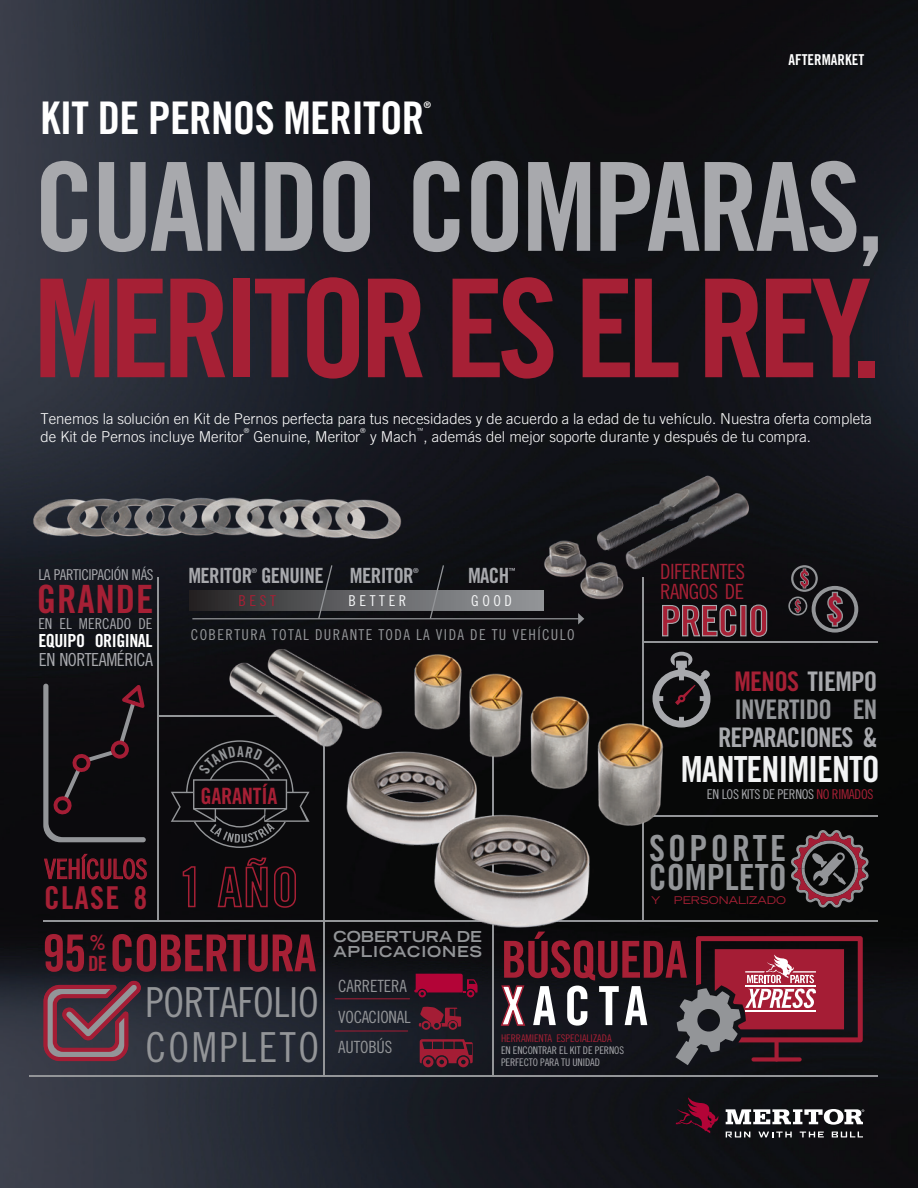
<style>
.page{position:relative;width:918px;height:1188px;background:#fff}
.page>*{position:absolute;margin:0;border:0;box-sizing:border-box;transform-origin:0 0}
.t1{font:136.5px "Trade Gothic LT Pro Bd Cn 20";letter-spacing:-.055em;color:#a62035}
.t2{font:123px "Trade Gothic LT Pro Bd Cn 20";letter-spacing:-.03em;color:#a8a9ad}
.t3{font:54px "Trade Gothic LT Pro Bd Cn 20";letter-spacing:.14em;color:#fff}
.t4{font:51px "Trade Gothic LT Pro Bd Cn 20";letter-spacing:-.025em;color:#a62035}
.t5{font:45px "Trade Gothic LT Pro Bd Cn 20";letter-spacing:-.015em;color:#fff}
.t6{font:42px "Trade Gothic LT Pro Bd Cn 20";letter-spacing:-.025em;color:#a62035}
.t7{font:41.4px/44.5px "Trade Gothic LT Pro Cn 18";letter-spacing:-.01em;color:#939598}
.t8{font:39px "Trade Gothic LT Pro Bd Cn 20";letter-spacing:.02em;color:#a62035}
.t9{font:36px/29.7px "Trade Gothic LT Pro Bd Cn 20";color:#939598}
.t10{font:36px "Trade Gothic LT Pro Bd Cn 20";letter-spacing:-.03em;color:#f2f3f4}
.t11{font:31.5px "Trade Gothic LT Pro Bd Cn 20";letter-spacing:.04em;color:#a62035}
.t12{font:27px "Trade Gothic LT Pro Bd Cn 20";letter-spacing:-.04em;color:#a8a9ad}
.t13{font:27px "Trade Gothic LT Pro Bd Cn 20";letter-spacing:-.025em;color:#939598}
.t14{font:27px "Trade Gothic LT Pro Cn 18";letter-spacing:-.015em;color:#a62035}
.t15{font:22.5px "Trade Gothic LT Pro Bd Cn 20";letter-spacing:-.01em;color:#a62035}
.t16{font:21px "Trade Gothic LT Pro Bd Cn 20";letter-spacing:-.03em;color:#a8a9ad}
.t17{font:21px/20.2px "Trade Gothic LT Pro Cn 18";letter-spacing:-.025em;color:#a62035}
.t18{font:21px/21px "Trade Gothic LT Std Bd Cn 20";color:#a62035}
.t19{font:18px "Trade Gothic LT Pro Cn 18";letter-spacing:-.025em;color:#a8a9ad}
.t20{font:18px "Trade Gothic LT Pro Bd Cn 20";letter-spacing:-.025em;color:#fff}
.t21{font:16.8px/30px "Trade Gothic LT Pro Cn 18";letter-spacing:-.01em;color:#939598}
.t22{font:300 15px/18px "Trade Gothic LT Pro";color:#fff}
.t23{font:15px "Trade Gothic LT Pro Cn 18";letter-spacing:.09em;color:#939598}
.t24{font:700 expanded 15px/15px "Trade Gothic LT";letter-spacing:.05em;color:#939598}
.t25{font:15px "Trade Gothic LT Pro Cn 18";letter-spacing:-.025em;color:#a8a9ad}
.t26{font:15px "Trade Gothic LT Pro Cn 18";color:#a8a9ad}
.t27{font:15px "Trade Gothic LT Pro Bd Cn 20";color:#fff}
.t28{font:15px "Trade Gothic LT Pro Cn 18";letter-spacing:.24em;color:#f2f3f4}
.t29{font:15px "Trade Gothic LT Pro Cn 18";color:#a62035}
.t30{font:15px "Trade Gothic LT Pro Bd Cn 20";color:#939598}
.t31{font:13.5px "Trade Gothic LT Pro Cn 18";letter-spacing:-.025em;color:#a8a9ad}
.t32{font:10.5px/12px "Trade Gothic LT Pro Cn 18";letter-spacing:-.01em;color:#a8a9ad}
.t33{font:10.5px "Trade Gothic LT Pro Cn 18";letter-spacing:-.01em;color:#a62035}
.t34{font:expanded 10.5px "Trade Gothic LT";color:#a62035}
.t35{font:9px "Trade Gothic LT Pro Bd Cn 20";color:#fff}
.t36{font:7.05px "Trade Gothic LT Pro Bd Cn 20";color:#a8a9ad}
.t37{font:300 7.05px "Trade Gothic LT Pro";color:#fff}
.s1{color:#a62035}
</style>
<div class="page">
<img style="left:0;top:0;width:918px;height:1188px">
<svg style="left:676px;top:1097px;width:43px;height:36px;background:#420c1f"></svg>
<svg style="left:726px;top:1132px;width:24px;height:5px"></svg>
<svg style="left:758px;top:1132px;width:34px;height:5px"></svg>
<svg style="left:800px;top:1132px;width:24px;height:5px"></svg>
<svg style="left:832px;top:1132px;width:31px;height:5px"></svg>
<svg style="left:726px;top:1109px;width:138px;height:16px"></svg>
<hr style="left:43px;top:921px;width:834px;height:1px;background:#939598">
<hr style="left:324px;top:921px;width:1px;height:155px;background:#939598">
<hr style="left:158px;top:577px;width:1px;height:344px;background:#939598">
<hr style="left:323px;top:715px;width:2px;height:206px;background:#939598">
<hr style="left:492px;top:714px;width:1px;height:361px;background:#939598">
<hr style="left:29px;top:1075px;width:849px;height:1px;background:#939598">
<hr style="left:643px;top:815px;width:235px;height:2px;background:#939598">
<hr style="left:643px;top:642px;width:235px;height:1px;background:#939598">
<hr style="left:159px;top:715px;width:165px;height:1px;background:#939598">
<hr style="left:642px;top:577px;width:2px;height:344px;background:#939598">
<svg style="left:653px;top:652px;width:57px;height:76px;background:#413f42"></svg>
<svg style="left:414px;top:974px;width:64px;height:23px"></svg>
<svg style="left:419px;top:1006px;width:42px;height:24px"></svg>
<svg style="left:420px;top:1039px;width:53px;height:28px"></svg>
<hr style="left:335px;top:998px;width:75px;height:1px;background:#a41d35">
<hr style="left:335px;top:1031px;width:73px;height:1px;background:#a41d35">
<svg style="left:791px;top:830px;width:78px;height:78px;background:#4a3338"></svg>
<svg style="left:42px;top:979px;width:103px;height:84px;background:#663d4b"></svg>
<svg style="left:189px;top:591px;width:313px;height:19px;background:#59595b"></svg>
<svg style="left:676px;top:936px;width:187px;height:129px;background:#6a313d"></svg>
<hr style="left:192px;top:618px;width:387px;height:1px;background:#939598">
<svg style="left:578px;top:620px;width:6px;height:5px"></svg>
<svg style="left:317px;top:564px;width:16px;height:56px"></svg>
<svg style="left:429px;top:564px;width:16px;height:56px"></svg>
<svg style="left:788px;top:565px;width:70px;height:68px;background:#332a2f"></svg>
<svg style="left:43px;top:684px;width:103px;height:158px;background:#20191d"></svg>
<svg style="left:44px;top:854px;width:103px;height:25px;background:#350f17"></svg>
<svg style="left:182px;top:865px;width:14px;height:43px"></svg>
<svg style="left:217px;top:857px;width:80px;height:52px;background:#2a0e14"></svg>
<svg style="left:500px;top:984px;width:26px;height:43px"></svg>
<svg style="left:661px;top:620px;width:76px;height:17px"></svg>
<div style="left:740px;top:605px;width:7px;height:31px;border:1px solid #a8a9ad"></div>
<svg style="left:750px;top:620px;width:18px;height:17px"></svg>
<img style="left:206px;top:643px;width:198px;height:97px">
<img style="left:502px;top:458px;width:270px;height:162px">
<img style="left:298px;top:737px;width:220px;height:130px">
<img style="left:376px;top:797px;width:264px;height:156px">
<img style="left:0;top:496px;width:448px;height:43px">
<img style="left:597px;top:717px;width:67px;height:110px">
<img style="left:529px;top:691px;width:61px;height:99px">
<img style="left:468px;top:668px;width:55px;height:90px">
<img style="left:413px;top:650px;width:49px;height:80px">
<svg style="left:171px;top:740px;width:139px;height:108px;background:#18181a"></svg>
<p class="t27" style="left:788px;top:50px;width:77px">AFTERMARKET</p>
<h3 class="t5" style="left:40px;top:90px;width:385px">KIT DE PERNOS MERITOR</h3>
<p class="t35" style="left:424px;top:100px;width:9px">®</p>
<h2 class="t2" style="left:34px;top:132px;width:852px">CUANDO COMPARAS,</h2>
<h1 class="t1" style="left:33px;top:246px;width:850px">MERITOR ES EL REY.</h1>
<p class="t22" style="left:40px;top:409px;width:833px">Tenemos la solución en Kit de Pernos perfecta para tus necesidades y de acuerdo a la edad de tu vehículo. Nuestra oferta completa de Kit de Pernos incluye Meritor</p>
<p class="t37" style="left:244px;top:426px;width:7px">®</p>
<p class="t37" style="left:360px;top:426px;width:7px">®</p>
<p class="t37" style="left:417px;top:426px;width:8px">™</p>
<p class="t22" style="left:254px;top:427px;width:108px">Genuine, Meritor</p>
<p class="t22" style="left:370px;top:427px;width:48px">y Mach</p>
<p class="t22" style="left:424px;top:427px;width:389px">, además del mejor soporte durante y después de tu compra.</p>
<p class="t25" style="left:38px;top:566px;width:117px">LA PARTICIPACIÓN MÁS</p>
<p class="t26" style="left:38px;top:615px;width:116px">EN EL MERCADO DE</p>
<p class="t19" style="left:39px;top:649px;width:116px">EN NORTEAMÉRICA</p>
<h3 class="t8" style="left:37px;top:575px;width:118px">GRANDE</h3>
<p class="t20" style="left:38px;top:630px;width:116px">EQUIPO ORIGINAL</p>
<h3 class="t14" style="left:44px;top:853px;width:105px">VEHÍCULOS</h3>
<h3 class="t11" style="left:44px;top:878px;width:105px">CLASE 8</h3>
<h3 class="t16" style="left:188px;top:563px;width:227px">MERITOR GENUINE MERITOR</h3>
<p class="t36" style="left:252px;top:567px;width:7px">®</p>
<p class="t36" style="left:413px;top:567px;width:7px">®</p>
<h3 class="t16" style="left:468px;top:563px;width:43px">MACH</h3>
<p class="t36" style="left:509px;top:567px;width:8px">™</p>
<p class="t29" style="left:239px;top:591px;width:39px">BEST</p>
<p class="t28" style="left:348px;top:591px;width:60px">BETTER</p>
<p class="t28" style="left:471px;top:591px;width:42px">GOOD</p>
<p class="t23" style="left:191px;top:626px;width:385px">COBERTURA TOTAL DURANTE TODA LA VIDA DE TU VEHÍCULO</p>
<p class="t30" style="left:237px;top:742px;width:8px">A</p>
<h3 class="t15" style="left:200px;top:782px;width:79px">GARANTÍA</h3>
<h3 class="t17" style="left:660px;top:561px;width:87px">DIFERENTES<br>RANGOS DE</h3>
<h3 class="t6" style="left:660px;top:595px;width:111px">PRECIO</h3>
<h3 class="t12" style="left:734px;top:665px;width:144px"><span class="s1">MENOS</span> TIEMPO</h3>
<h3 class="t13" style="left:734px;top:693px;width:144px">INVERTIDO EN</h3>
<h3 class="t12" style="left:718px;top:721px;width:161px">REPARACIONES &amp;</h3>
<h3 class="t10" style="left:681px;top:747px;width:201px">MANTENIMIENTO</h3>
<p class="t31" style="left:707px;top:786px;width:168px">EN LOS KITS DE PERNOS <span class="s1">NO RIMADOS</span></p>
<h3 class="t9" style="left:649px;top:833px;width:139px">SOPORTE<br>COMPLETO</h3>
<p class="t34" style="left:651px;top:893px;width:11px">Y</p>
<p class="t34" style="left:674px;top:893px;width:113px">PERSONALIZADO</p>
<h3 class="t4" style="left:43px;top:922px;width:275px">95 COBERTURA</h3>
<h3 class="t18" style="left:88px;top:932px;width:20px">%<br>DE</h3>
<h3 class="t7" style="left:145px;top:980px;width:175px">PORTAFOLIO<br>COMPLETO</h3>
<p class="t24" style="left:333px;top:929px;width:150px">COBERTURA DE<br>APLICACIONES</p>
<p class="t21" style="left:338px;top:971px;width:74px">CARRETERA<br>VOCACIONAL<br>AUTOBÚS</p>
<h3 class="t4" style="left:501px;top:929px;width:188px">BÚSQUEDA</h3>
<h3 class="t3" style="left:501px;top:973px;width:148px">XACTA</h3>
<p class="t33" style="left:501px;top:1032px;width:112px">HERRAMIENTA ESPECIALIZADA</p>
<p class="t32" style="left:501px;top:1044px;width:125px">EN ENCONTRAR EL KIT DE PERNOS<br>PERFECTO PARA TU UNIDAD</p>
</div>
